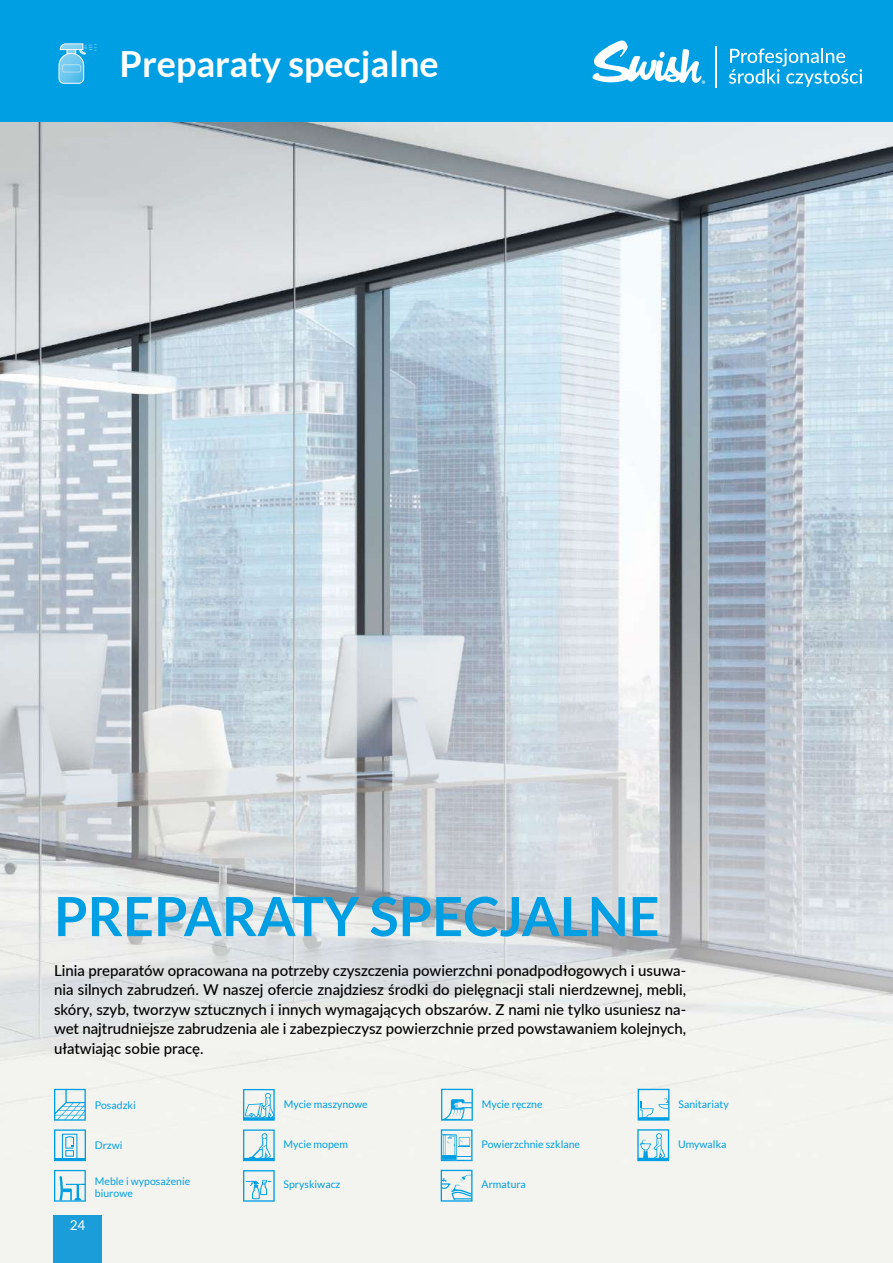
<style>
.page{position:relative;width:893px;height:1263px;background:#fff}
.page>*{position:absolute;margin:0;border:0;box-sizing:border-box;transform-origin:0 0}
.t1{font:700 54px "Lato";color:#009fe3}
.t2{font:700 36px "Lato";color:#fff}
.t3{font:500 15px/19.5px "Lato";color:#000;text-align:justify}
.t4{font:13.5px "Lato";color:#fff}
.t5{font:10.5px/12.6px "Lato";color:#009fe3}
</style>
<div class="page">
<img style="left:0;top:122px;width:893px;height:1141px">
<div style="left:0;top:0;width:893px;height:122px;background:#009fe3"></div>
<svg style="left:729px;top:48px;width:133px;height:39px"></svg>
<hr style="left:715px;top:46px;width:2px;height:42px;background:#fff">
<svg style="left:592px;top:40px;width:113px;height:44px"></svg>
<svg style="left:0;top:43px;width:522px;height:263px"></svg>
<div style="left:62px;top:64px;width:19px;height:9px;border:1px solid #f6f6f6;border-radius:2px"></div>
<svg style="left:441px;top:1129px;width:31px;height:32px"></svg>
<svg style="left:54px;top:1089px;width:32px;height:32px"></svg>
<svg style="left:243px;top:1170px;width:32px;height:32px"></svg>
<svg style="left:441px;top:1089px;width:32px;height:32px"></svg>
<svg style="left:54px;top:1129px;width:32px;height:32px"></svg>
<svg style="left:54px;top:1170px;width:32px;height:32px"></svg>
<svg style="left:243px;top:1129px;width:32px;height:32px"></svg>
<svg style="left:243px;top:1089px;width:32px;height:32px"></svg>
<svg style="left:637px;top:1129px;width:32px;height:32px"></svg>
<svg style="left:441px;top:1170px;width:31px;height:32px"></svg>
<svg style="left:638px;top:1089px;width:31px;height:32px"></svg>
<div style="left:53px;top:1215px;width:49px;height:48px;background:#1a9dd9"></div>
<h2 class="t2" style="left:120px;top:43px;width:321px">Preparaty specjalne</h2>
<h1 class="t1" style="left:54px;top:885px;width:607px">PREPARATY SPECJALNE</h1>
<p class="t3" style="left:54px;top:960px;width:634px">Linia preparatów opracowana na potrzeby czyszczenia powierzchni ponadpodłogowych i usuwa&shy;nia silnych zabrudzeń. W naszej ofercie znajdziesz środki do pielęgnacji stali nierdzewnej, mebli, skóry, szyb, tworzyw sztucznych i innych wymagających obszarów. Z nami nie tylko usuniesz na&shy;wet najtrudniejsze zabrudzenia ale i zabezpieczysz powierzchnie przed powstawaniem kolejnych, ułatwiając sobie pracę.</p>
<p class="t5" style="left:95px;top:1099px;width:42px">Posadzki</p>
<p class="t5" style="left:95px;top:1139px;width:29px">Drzwi</p>
<p class="t4" style="left:70px;top:1218px;width:17px">24</p>
<p class="t5" style="left:95px;top:1174px;width:97px">Meble i wyposażenie biurowe</p>
<p class="t5" style="left:284px;top:1098px;width:85px">Mycie maszynowe</p>
<p class="t5" style="left:482px;top:1098px;width:62px">Mycie ręczne</p>
<p class="t5" style="left:679px;top:1098px;width:52px">Sanitariaty</p>
<p class="t5" style="left:284px;top:1138px;width:66px">Mycie mopem</p>
<p class="t5" style="left:482px;top:1138px;width:100px">Powierzchnie szklane</p>
<p class="t5" style="left:678px;top:1138px;width:50px">Umywalka</p>
<p class="t5" style="left:284px;top:1178px;width:58px">Spryskiwacz</p>
<p class="t5" style="left:482px;top:1178px;width:46px">Armatura</p>
</div>
